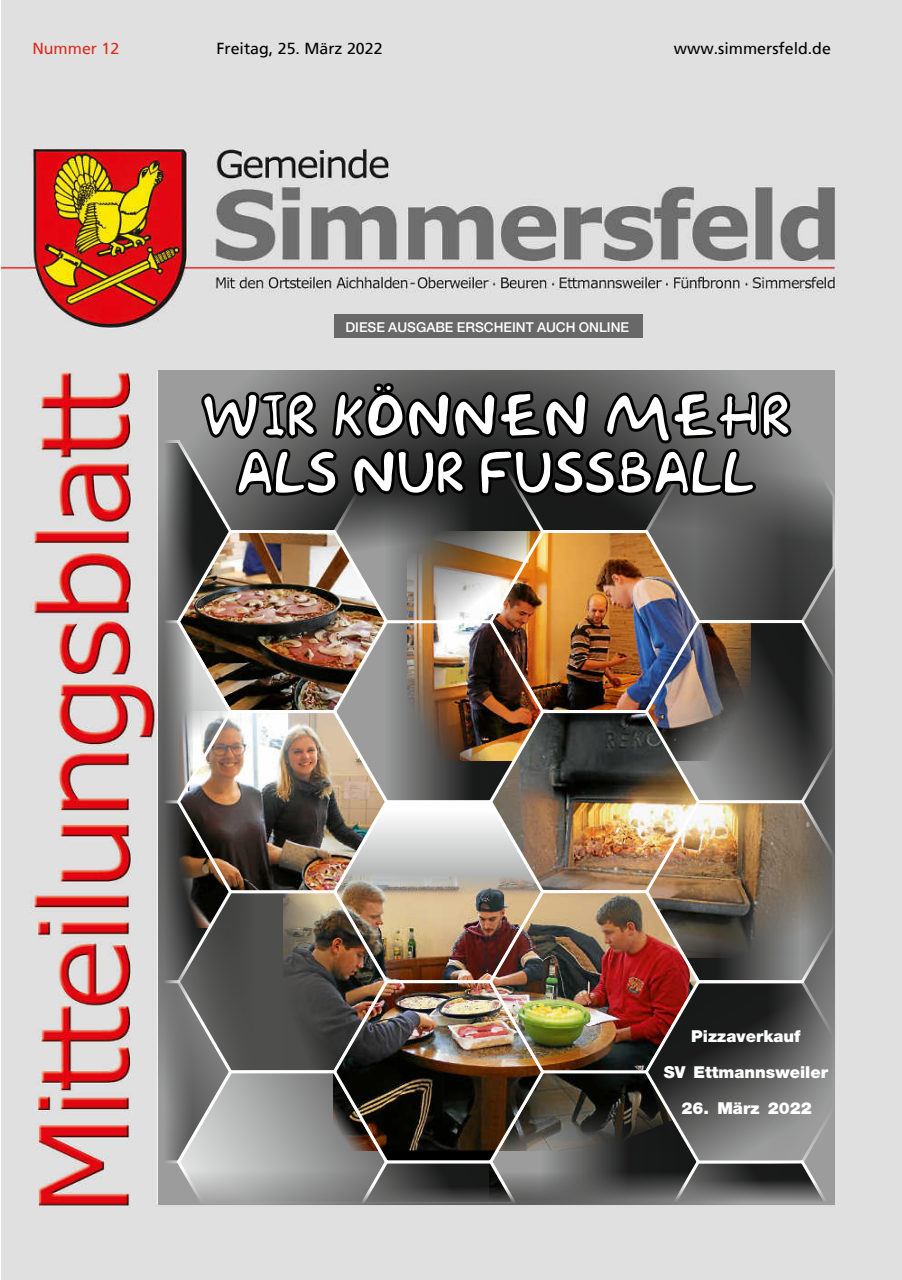
<style>
.page{position:relative;width:902px;height:1280px;background:#fff}
.page>*{position:absolute;margin:0;border:0;box-sizing:border-box;transform-origin:0 0}
.t1{font:51px/57px "Akbar Plain";letter-spacing:.03em;color:#fff;text-align:center}
.t2{font:900 16.5px/35.7px "Helvetica Neue";color:#fff;text-align:center}
.t3{font:15.9px "Frutiger";color:#000}
.t4{font:15.9px "Frutiger";color:#dc2a1b}
.t5{font:500 13.65px "Helvetica Neue";color:#fff}
</style>
<div class="page">
<img style="left:2px;top:0;width:899px;height:1279px">
<img style="left:154px;top:89px;width:682px;height:1117px">
<p class="t4" style="left:32px;top:39px;width:88px">Nummer 12</p>
<p class="t3" style="left:673px;top:39px;width:158px">www.simmersfeld.de</p>
<p class="t3" style="left:216px;top:39px;width:167px">Freitag, 25. März 2022</p>
<p class="t5" style="left:345px;top:319px;width:285px">DIESE AUSGABE ERSCHEINT AUCH ONLINE</p>
<h1 class="t1" style="left:202px;top:382px;width:589px">WIR KÖNNEN MEHR<br>ALS NUR FUSSBALL</h1>
<p class="t2" style="left:663px;top:1018px;width:166px">Pizzaverkauf<br>SV Ettmannsweiler</p>
<p class="t2" style="left:681px;top:1090px;width:132px">26. März 2022</p>
</div>
